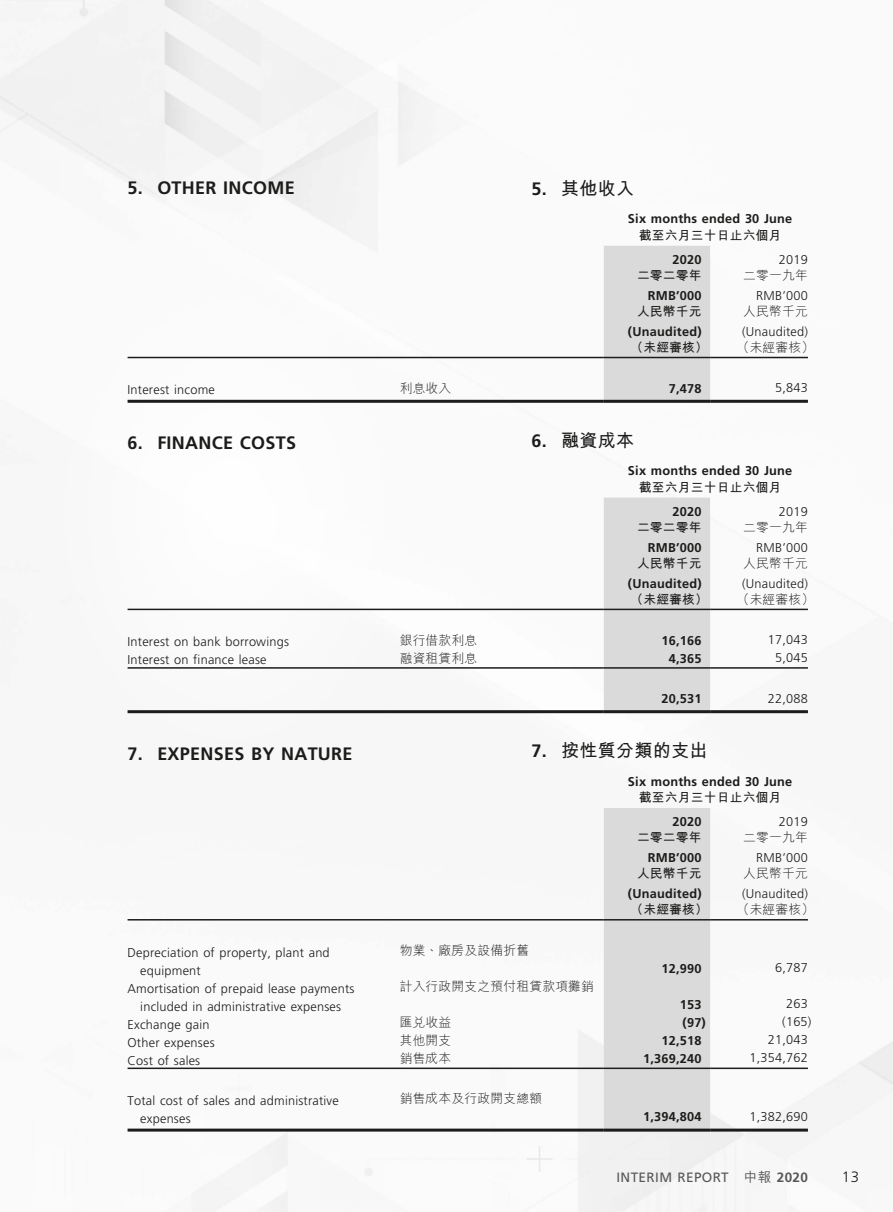
<style>
.page{position:relative;width:893px;height:1212px;background:#fff}
.page>*{position:absolute;margin:0;border:0;box-sizing:border-box;transform-origin:0 0}
.t1{font:700 18px "Frutiger LT Std";letter-spacing:.015em;color:#1c1c1b}
.t2{font:700 18px "M Hei HK";letter-spacing:.015em;color:#1c1c1b}
.t3{font:300 15px "Frutiger LT Std";color:#1c1c1b}
.t4{font:13.5px "Frutiger LT Std";letter-spacing:.03em;color:#575756}
.t5{font:300 12.75px/18px "Frutiger LT Std";letter-spacing:.015em;color:#1c1c1b}
.t6{font:700 12.75px "Frutiger LT Std";letter-spacing:.015em;color:#1c1c1b}
.t7{font:300 12.75px "M Hei HK";letter-spacing:.015em;color:#1c1c1b}
.t8{font:700 12.75px "M Hei HK";letter-spacing:.015em;color:#1c1c1b}
.s1{font-family:"Frutiger LT Std"}
.s2{font-family:"M Hei HK";font-weight:500}
.s3{font-weight:700}
</style>
<div class="page">
<img style="left:0;top:0;width:893px;height:1212px">
<div style="left:604px;top:246px;width:106px;height:154px;background:#dadada"></div>
<hr style="left:128px;top:357px;width:259px;height:1px;background:#1c1c1b">
<hr style="left:387px;top:357px;width:217px;height:1px;background:#1c1c1b">
<hr style="left:604px;top:357px;width:106px;height:1px;background:#1c1c1b">
<hr style="left:710px;top:357px;width:98px;height:1px;background:#1c1c1b">
<hr style="left:128px;top:400px;width:259px;height:3px;background:#1c1c1b">
<hr style="left:387px;top:400px;width:217px;height:3px;background:#1c1c1b">
<hr style="left:604px;top:400px;width:106px;height:3px;background:#1c1c1b">
<hr style="left:710px;top:400px;width:98px;height:3px;background:#1c1c1b">
<div style="left:604px;top:498px;width:106px;height:212px;background:#dadada"></div>
<hr style="left:128px;top:609px;width:259px;height:1px;background:#1c1c1b">
<hr style="left:387px;top:609px;width:217px;height:1px;background:#1c1c1b">
<hr style="left:604px;top:609px;width:106px;height:1px;background:#1c1c1b">
<hr style="left:710px;top:609px;width:98px;height:1px;background:#1c1c1b">
<hr style="left:128px;top:667px;width:259px;height:2px;background:#1c1c1b">
<hr style="left:387px;top:667px;width:217px;height:2px;background:#1c1c1b">
<hr style="left:604px;top:667px;width:106px;height:2px;background:#1c1c1b">
<hr style="left:710px;top:667px;width:98px;height:2px;background:#1c1c1b">
<hr style="left:128px;top:710px;width:259px;height:3px;background:#1c1c1b">
<hr style="left:387px;top:710px;width:217px;height:3px;background:#1c1c1b">
<hr style="left:604px;top:710px;width:106px;height:3px;background:#1c1c1b">
<hr style="left:710px;top:710px;width:98px;height:3px;background:#1c1c1b">
<div style="left:604px;top:808px;width:106px;height:320px;background:#dadada"></div>
<hr style="left:128px;top:919px;width:259px;height:1px;background:#1c1c1b">
<hr style="left:387px;top:919px;width:217px;height:1px;background:#1c1c1b">
<hr style="left:604px;top:919px;width:106px;height:1px;background:#1c1c1b">
<hr style="left:710px;top:919px;width:98px;height:1px;background:#1c1c1b">
<hr style="left:128px;top:1067px;width:259px;height:2px;background:#1c1c1b">
<hr style="left:387px;top:1067px;width:217px;height:2px;background:#1c1c1b">
<hr style="left:604px;top:1067px;width:106px;height:2px;background:#1c1c1b">
<hr style="left:710px;top:1067px;width:98px;height:2px;background:#1c1c1b">
<hr style="left:128px;top:1128px;width:259px;height:3px;background:#1c1c1b">
<hr style="left:387px;top:1128px;width:217px;height:3px;background:#1c1c1b">
<hr style="left:604px;top:1128px;width:106px;height:3px;background:#1c1c1b">
<hr style="left:710px;top:1128px;width:98px;height:3px;background:#1c1c1b">
<h1 class="t1" style="left:128px;top:177px;width:169px">5. OTHER INCOME</h1>
<h1 class="t2" style="left:531px;top:175px;width:104px"><span class="s1">5.</span> 其他收入</h1>
<p class="t6" style="left:628px;top:212px;width:166px">Six months ended 30 June</p>
<p class="t8" style="left:639px;top:226px;width:144px">截至六月三十日止六個月</p>
<p class="t6" style="left:673px;top:252px;width:31px">2020</p>
<p class="t5" style="left:779px;top:250px;width:31px">2019</p>
<p class="t8" style="left:637px;top:266px;width:66px">二零二零年</p>
<p class="t7" style="left:743px;top:266px;width:66px">二零一九年</p>
<p class="t6" style="left:648px;top:288px;width:55px">RMB’000</p>
<p class="t5" style="left:756px;top:286px;width:53px">RMB’000</p>
<p class="t8" style="left:637px;top:302px;width:66px">人民幣千元</p>
<p class="t7" style="left:743px;top:302px;width:66px">人民幣千元</p>
<p class="t6" style="left:628px;top:324px;width:75px">(Unaudited)</p>
<p class="t5" style="left:742px;top:322px;width:67px">(Unaudited)</p>
<p class="t8" style="left:630px;top:338px;width:79px">（未經審核）</p>
<p class="t7" style="left:737px;top:338px;width:79px">（未經審核）</p>
<p class="t5" style="left:128px;top:381px;width:89px">Interest income</p>
<p class="t7" style="left:400px;top:379px;width:53px">利息收入</p>
<p class="t6" style="left:669px;top:381px;width:34px">7,478</p>
<p class="t5" style="left:775px;top:379px;width:34px">5,843</p>
<h1 class="t2" style="left:531px;top:427px;width:104px"><span class="s1">6.</span> 融資成本</h1>
<p class="t6" style="left:628px;top:463px;width:166px">Six months ended 30 June</p>
<p class="t8" style="left:639px;top:478px;width:144px">截至六月三十日止六個月</p>
<p class="t6" style="left:673px;top:504px;width:31px">2020</p>
<p class="t5" style="left:779px;top:502px;width:31px">2019</p>
<p class="t8" style="left:637px;top:518px;width:66px">二零二零年</p>
<p class="t7" style="left:743px;top:518px;width:66px">二零一九年</p>
<p class="t6" style="left:648px;top:540px;width:55px">RMB’000</p>
<p class="t5" style="left:756px;top:538px;width:53px">RMB’000</p>
<p class="t8" style="left:637px;top:554px;width:66px">人民幣千元</p>
<p class="t7" style="left:743px;top:554px;width:66px">人民幣千元</p>
<p class="t6" style="left:628px;top:576px;width:75px">(Unaudited)</p>
<p class="t5" style="left:742px;top:574px;width:67px">(Unaudited)</p>
<p class="t8" style="left:630px;top:590px;width:79px">（未經審核）</p>
<p class="t7" style="left:737px;top:590px;width:79px">（未經審核）</p>
<p class="t5" style="left:128px;top:633px;width:163px">Interest on bank borrowings</p>
<p class="t7" style="left:400px;top:631px;width:79px">銀行借款利息</p>
<p class="t6" style="left:662px;top:633px;width:42px">16,166</p>
<p class="t5" style="left:768px;top:631px;width:42px">17,043</p>
<p class="t5" style="left:128px;top:651px;width:141px">Interest on finance lease</p>
<p class="t7" style="left:400px;top:649px;width:79px">融資租賃利息</p>
<p class="t6" style="left:669px;top:651px;width:34px">4,365</p>
<p class="t5" style="left:775px;top:649px;width:34px">5,045</p>
<p class="t6" style="left:662px;top:691px;width:42px">20,531</p>
<p class="t5" style="left:768px;top:689px;width:42px">22,088</p>
<h1 class="t2" style="left:531px;top:737px;width:177px"><span class="s1">7.</span> 按性質分類的支出</h1>
<p class="t6" style="left:628px;top:774px;width:166px">Six months ended 30 June</p>
<p class="t8" style="left:639px;top:788px;width:144px">截至六月三十日止六個月</p>
<p class="t6" style="left:673px;top:814px;width:31px">2020</p>
<p class="t5" style="left:779px;top:813px;width:31px">2019</p>
<p class="t8" style="left:637px;top:828px;width:66px">二零二零年</p>
<p class="t7" style="left:743px;top:829px;width:66px">二零一九年</p>
<p class="t6" style="left:648px;top:850px;width:55px">RMB’000</p>
<p class="t5" style="left:756px;top:849px;width:53px">RMB’000</p>
<p class="t8" style="left:637px;top:864px;width:66px">人民幣千元</p>
<p class="t7" style="left:743px;top:865px;width:66px">人民幣千元</p>
<p class="t6" style="left:628px;top:886px;width:75px">(Unaudited)</p>
<p class="t5" style="left:742px;top:885px;width:67px">(Unaudited)</p>
<p class="t8" style="left:630px;top:900px;width:79px">（未經審核）</p>
<p class="t7" style="left:737px;top:901px;width:79px">（未經審核）</p>
<p class="t5" style="left:140px;top:943px;width:191px;text-indent:-13px">Depreciation of property, plant and equipment</p>
<p class="t7" style="left:400px;top:941px;width:131px">物業、廠房及設備折舊</p>
<h1 class="t1" style="left:128px;top:432px;width:170px">6. FINANCE COSTS</h1>
<h1 class="t1" style="left:128px;top:743px;width:227px">7. EXPENSES BY NATURE</h1>
<p class="t6" style="left:662px;top:961px;width:42px">12,990</p>
<p class="t5" style="left:775px;top:959px;width:34px">6,787</p>
<p class="t5" style="left:128px;top:979px;width:228px;text-align:center">Amortisation of prepaid lease payments included in administrative expenses</p>
<p class="t7" style="left:400px;top:977px;width:196px">計入行政開支之預付租賃款項攤銷</p>
<p class="t6" style="left:680px;top:997px;width:23px">153</p>
<p class="t5" style="left:786px;top:995px;width:23px">263</p>
<p class="t5" style="left:128px;top:1015px;width:83px">Exchange gain</p>
<p class="t7" style="left:400px;top:1013px;width:53px">匯兌收益</p>
<p class="t6" style="left:683px;top:1015px;width:25px">(97)</p>
<p class="t5" style="left:782px;top:1013px;width:31px">(165)</p>
<p class="t5" style="left:128px;top:1033px;width:89px">Other expenses</p>
<p class="t7" style="left:400px;top:1031px;width:53px">其他開支</p>
<p class="t6" style="left:662px;top:1033px;width:42px">12,518</p>
<p class="t5" style="left:768px;top:1031px;width:42px">21,043</p>
<p class="t5" style="left:128px;top:1051px;width:74px">Cost of sales</p>
<p class="t7" style="left:400px;top:1049px;width:53px">銷售成本</p>
<p class="t6" style="left:643px;top:1051px;width:60px">1,369,240</p>
<p class="t5" style="left:749px;top:1049px;width:60px">1,354,762</p>
<p class="t5" style="left:140px;top:1092px;width:200px;text-indent:-13px">Total cost of sales and administrative expenses</p>
<p class="t7" style="left:400px;top:1090px;width:144px">銷售成本及行政開支總額</p>
<p class="t6" style="left:643px;top:1109px;width:60px">1,394,804</p>
<p class="t5" style="left:749px;top:1108px;width:60px">1,382,690</p>
<p class="t4" style="left:616px;top:1169px;width:193px">INTERIM REPORT <span class="s2">中報</span> <span class="s3">2020</span></p>
<p class="t3" style="left:842px;top:1168px;width:19px">13</p>
</div>
